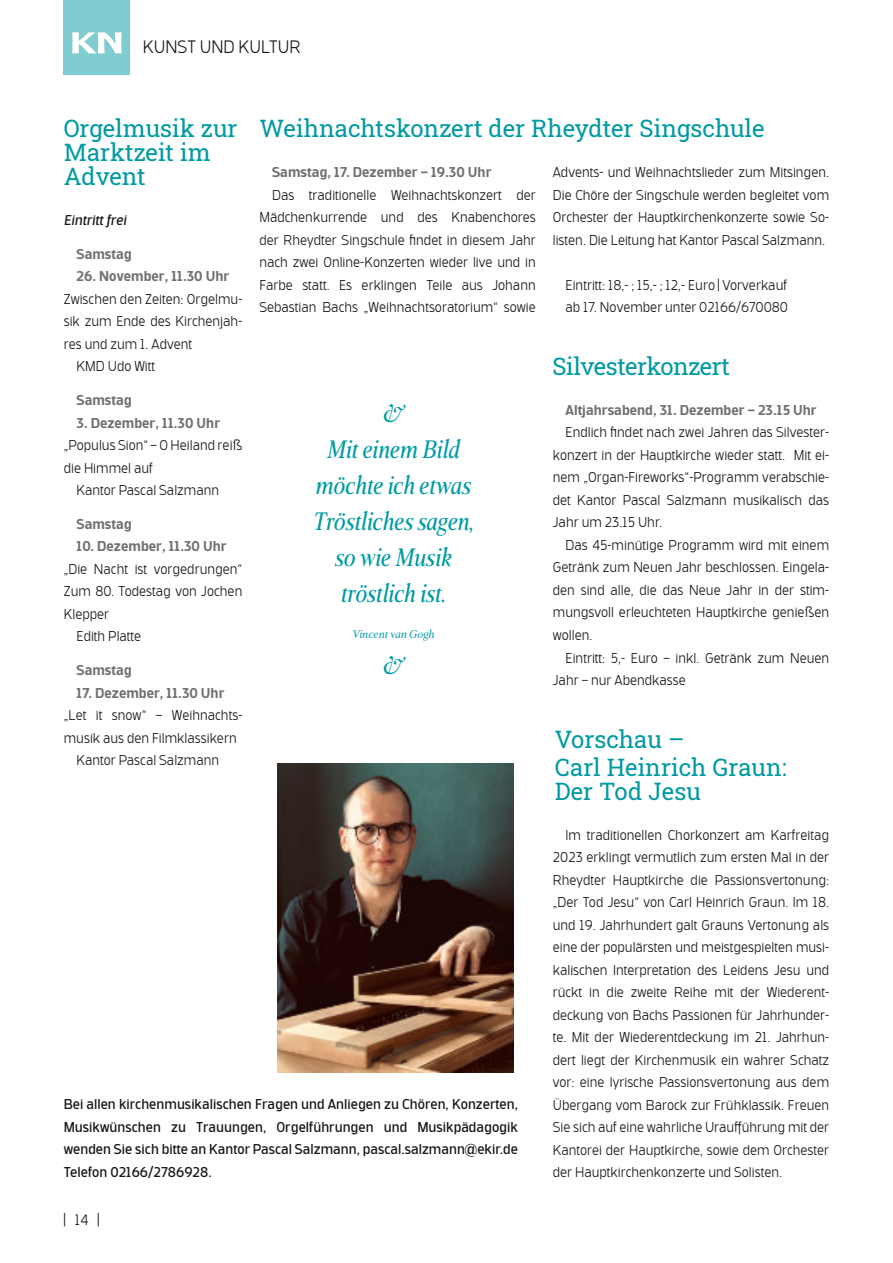
<style>
.page{position:relative;width:893px;height:1263px;background:#fff}
.page>*{position:absolute;margin:0;border:0;box-sizing:border-box;transform-origin:0 0}
.t1{font:italic 27px/36px "Frontis Condensed";color:#009aa3;text-align:center}
.t2{font:24px/24px "Roboto Slab";color:#009aa3}
.t3{font:24px "Roboto Slab";letter-spacing:-.02em;color:#009aa3}
.t4{font:300 18px "Bosphorus 50 Normal 52";color:#181715}
.t5{font:300 15px "Bosphorus 50 Normal 52";color:#181715}
.t6{font:300 14.25px/22.5px "Bosphorus 50 Normal 52";color:#181715;text-align:justify}
.t7{font:14.25px/22.5px "Bosphorus 50 Normal 53";color:#181715;text-align:justify}
.t8{font:500 14.25px "Bosphorus 50 Normal 54";color:#70706f}
.t9{font:italic 14.25px "Bosphorus 50 Normal 53";color:#181715}
.t10{font:italic 12px "Frontis";color:#009aa3}
</style>
<div class="page">
<div style="left:64px;top:0;width:66px;height:74px;background:#80cdd1"></div>
<svg style="left:72px;top:32px;width:50px;height:21px"></svg>
<img style="left:278px;top:763px;width:235px;height:309px">
<p class="t4" style="left:143px;top:40px;width:159px">KUNST UND KULTUR</p>
<h2 class="t2" style="left:64px;top:116px;width:175px">Orgelmusik zur<br>Marktzeit im<br>Advent</h2>
<p class="t9" style="left:64px;top:214px;width:64px">Eintritt frei</p>
<p class="t8" style="left:77px;top:248px;width:57px">Samstag</p>
<p class="t8" style="left:77px;top:271px;width:154px">26. November, 11.30 Uhr</p>
<p class="t6" style="left:64px;top:289px;width:180px">Zwischen den Zeiten: Orgelmu-</p>
<p class="t6" style="left:64px;top:312px;width:180px">sik zum Ende des Kirchenjah-</p>
<p class="t6" style="left:64px;top:334px;width:130px">res und zum 1. Advent</p>
<p class="t6" style="left:77px;top:357px;width:80px">KMD Udo Witt</p>
<p class="t8" style="left:77px;top:394px;width:57px">Samstag</p>
<p class="t8" style="left:77px;top:417px;width:145px">3. Dezember, 11.30 Uhr</p>
<p class="t6" style="left:64px;top:435px;width:180px">„Populus Sion“ – O Heiland reiß</p>
<p class="t6" style="left:64px;top:458px;width:91px">die Himmel auf</p>
<p class="t6" style="left:77px;top:480px;width:144px">Kantor Pascal Salzmann</p>
<p class="t8" style="left:77px;top:518px;width:57px">Samstag</p>
<p class="t8" style="left:77px;top:541px;width:152px">10. Dezember, 11.30 Uhr</p>
<p class="t6" style="left:64px;top:559px;width:180px">„Die Nacht ist vorgedrungen“</p>
<p class="t6" style="left:64px;top:582px;width:180px">Zum 80. Todestag von Jochen</p>
<p class="t6" style="left:64px;top:604px;width:47px">Klepper</p>
<p class="t6" style="left:77px;top:627px;width:66px">Edith Platte</p>
<p class="t8" style="left:77px;top:664px;width:57px">Samstag</p>
<p class="t8" style="left:77px;top:687px;width:150px">17. Dezember, 11.30 Uhr</p>
<p class="t6" style="left:64px;top:705px;width:180px">„Let it snow“ – Weihnachts-</p>
<p class="t6" style="left:64px;top:728px;width:174px">musik aus den Filmklassikern</p>
<p class="t6" style="left:77px;top:750px;width:144px">Kantor Pascal Salzmann</p>
<h2 class="t2" style="left:259px;top:116px;width:506px">Weihnachtskonzert der Rheydter Singschule</h2>
<p class="t8" style="left:272px;top:166px;width:221px">Samstag, 17. Dezember – 19.30 Uhr</p>
<p class="t6" style="left:259px;top:185px;width:278px;text-indent:13px">Das traditionelle Weihnachtskonzert der Mädchenkurrende und des Knabenchores der Rheydter Singschule findet in diesem Jahr nach zwei Online-Konzerten wieder live und in Farbe statt. Es erklingen Teile aus Johann Sebastian Bachs „Weihnachtsoratorium“ sowie</p>
<p class="t6" style="left:553px;top:162px;width:278px">Advents- und Weihnachtslieder zum Mitsingen.<br>Die Chöre der Singschule werden begleitet vom Orchester der Hauptkirchenkonzerte sowie So&shy;listen. Die Leitung hat Kantor Pascal Salzmann.</p>
<p class="t6" style="left:566px;top:275px;width:224px">Eintritt: 18,- ; 15,- ; 12,- Euro | Vorverkauf ab 17. November unter 02166/670080</p>
<h2 class="t3" style="left:553px;top:350px;width:179px">Silvesterkonzert</h2>
<p class="t8" style="left:566px;top:404px;width:253px">Altjahrsabend, 31. Dezember – 23.15 Uhr</p>
<p class="t6" style="left:553px;top:423px;width:278px;text-indent:13px">Endlich findet nach zwei Jahren das Silvester&shy;konzert in der Hauptkirche wieder statt. Mit ei&shy;nem „Organ-Fireworks“-Programm verabschie&shy;det Kantor Pascal Salzmann musikalisch das Jahr um 23.15 Uhr.</p>
<p class="t6" style="left:553px;top:535px;width:278px;text-indent:13px">Das 45-minütige Programm wird mit einem Getränk zum Neuen Jahr beschlossen. Eingela&shy;den sind alle, die das Neue Jahr in der stim&shy;mungsvoll erleuchteten Hauptkirche genießen wollen.</p>
<p class="t6" style="left:553px;top:648px;width:278px;text-indent:13px">Eintritt: 5,- Euro – inkl. Getränk zum Neuen<br>Jahr – nur Abendkasse</p>
<h1 class="t1" style="left:313px;top:396px;width:163px">&amp;<br>Mit einem Bild möchte ich etwas<br>Tröstliches sagen, so wie Musik tröstlich ist.</h1>
<p class="t10" style="left:353px;top:628px;width:84px">Vincent van Gogh</p>
<h1 class="t1" style="left:383px;top:648px;width:22px">&amp;</h1>
<h2 class="t2" style="left:555px;top:724px;width:233px;line-height:28.5px">Vorschau –<br>Carl Heinrich Graun:</h2>
<h2 class="t2" style="left:555px;top:779px;width:148px">Der Tod Jesu</h2>
<p class="t6" style="left:553px;top:825px;width:278px;text-indent:13px">Im traditionellen Chorkonzert am Karfreitag 2023 erklingt vermutlich zum ersten Mal in der Rheydter Hauptkirche die Passionsvertonung: „Der Tod Jesu“ von Carl Heinrich Graun. Im 18. und 19. Jahrhundert galt Grauns Vertonung als eine der populärsten und meistgespielten musi&shy;kalischen Interpretation des Leidens Jesu und rückt in die zweite Reihe mit der Wiederent&shy;deckung von Bachs Passionen für Jahrhunder&shy;te. Mit der Wiederentdeckung im 21. Jahrhun&shy;dert liegt der Kirchenmusik ein wahrer Schatz vor: eine lyrische Passionsvertonung aus dem Übergang vom Barock zur Frühklassik. Freuen Sie sich auf eine wahrliche Uraufführung mit der Kantorei der Hauptkirche, sowie dem Orchester der Hauptkirchenkonzerte und Solisten.</p>
<p class="t7" style="left:64px;top:1094px;width:456px">Bei allen kirchenmusikalischen Fragen und Anliegen zu Chören, Konzerten, Musikwünschen zu Trauungen, Orgelführungen und Musikpädagogik wenden Sie sich bitte an Kantor Pascal Salzmann, pascal.salzmann@ekir.de Telefon 02166/2786928.</p>
<p class="t5" style="left:64px;top:1214px;width:37px">|14|</p>
</div>
